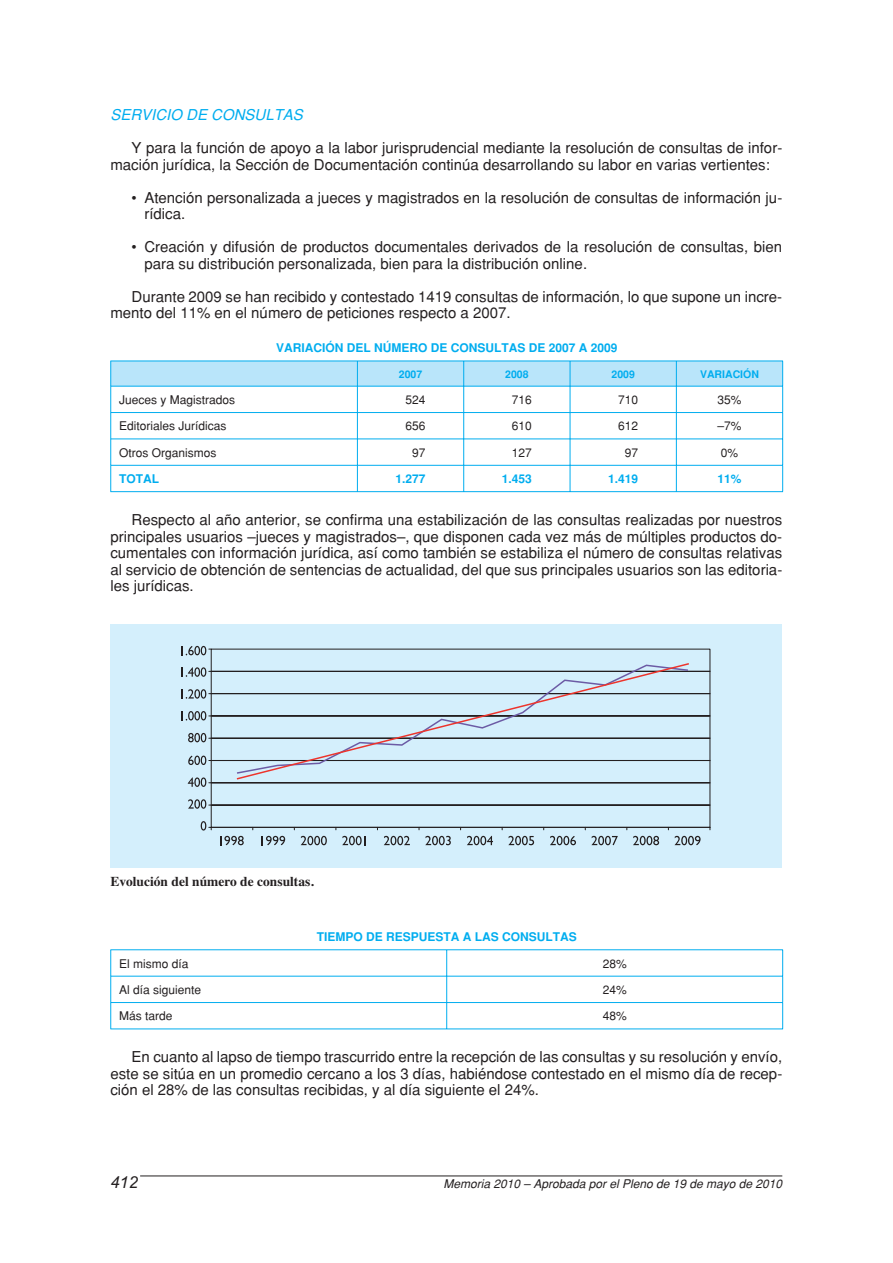
<style>
.page{position:relative;width:893px;height:1263px;background:#fff}
.page>*{position:absolute;margin:0;border:0;box-sizing:border-box;transform-origin:0 0}
.t1{font:italic 16.5px "Arial";color:#231f20}
.t2{font:15px/16.5px "Helvetica";color:#231f20}
.t3{font:italic 15px "Helvetica";color:#00adef}
.t4{font:700 13.5px "Times";color:#231f20}
.t5{font:12px "Helvetica";color:#231f20}
.t6{font:700 12px "Helvetica";color:#00adef}
.t7{font:italic 12px "Helvetica";color:#231f20}
.t8{font:700 10.5px "Helvetica";color:#00adef}
</style>
<div class="page">
<hr style="left:140px;top:1176px;width:642px;height:1px;background:#231f20">
<svg style="left:110px;top:360px;width:674px;height:132px"></svg>
<div style="left:110px;top:624px;width:672px;height:244px;background:#d4effc"></div>
<svg style="left:188px;top:799px;width:23px;height:10px"></svg>
<svg style="left:188px;top:777px;width:23px;height:10px"></svg>
<svg style="left:188px;top:756px;width:23px;height:9px"></svg>
<svg style="left:188px;top:733px;width:23px;height:9px"></svg>
<svg style="left:181px;top:711px;width:30px;height:9px"></svg>
<svg style="left:181px;top:689px;width:30px;height:10px"></svg>
<svg style="left:181px;top:667px;width:30px;height:10px"></svg>
<hr style="left:211px;top:827px;width:499px;height:1px;background:#231f20">
<svg style="left:201px;top:821px;width:11px;height:10px"></svg>
<div style="left:211px;top:805px;width:499px;height:1px;border:1px solid #231f20"></div>
<hr style="left:211px;top:783px;width:499px;height:1px;background:#231f20">
<div style="left:211px;top:782px;width:499px;height:1px;border:1px solid #231f20"></div>
<div style="left:211px;top:760px;width:499px;height:1px;border:1px solid #231f20"></div>
<div style="left:211px;top:738px;width:499px;height:1px;border:1px solid #231f20"></div>
<hr style="left:211px;top:716px;width:499px;height:1px;background:#231f20">
<div style="left:211px;top:715px;width:499px;height:1px;border:1px solid #231f20"></div>
<hr style="left:211px;top:694px;width:499px;height:1px;background:#231f20">
<div style="left:211px;top:693px;width:499px;height:1px;border:1px solid #231f20"></div>
<svg style="left:220px;top:836px;width:24px;height:9px"></svg>
<svg style="left:301px;top:836px;width:26px;height:9px"></svg>
<svg style="left:384px;top:836px;width:26px;height:9px"></svg>
<svg style="left:425px;top:836px;width:26px;height:9px"></svg>
<svg style="left:508px;top:836px;width:26px;height:9px"></svg>
<svg style="left:591px;top:836px;width:27px;height:9px"></svg>
<div style="left:211px;top:671px;width:499px;height:1px;border:1px solid #231f20"></div>
<svg style="left:181px;top:646px;width:30px;height:9px"></svg>
<svg style="left:261px;top:836px;width:24px;height:9px"></svg>
<svg style="left:342px;top:836px;width:24px;height:9px"></svg>
<svg style="left:467px;top:836px;width:26px;height:9px"></svg>
<svg style="left:550px;top:836px;width:26px;height:9px"></svg>
<svg style="left:633px;top:836px;width:26px;height:9px"></svg>
<svg style="left:674px;top:836px;width:26px;height:9px"></svg>
<svg style="left:235px;top:663px;width:456px;height:117px"></svg>
<hr style="left:110px;top:976px;width:673px;height:1px;background:#00adef">
<hr style="left:110px;top:1002px;width:673px;height:1px;background:#00adef">
<svg style="left:446px;top:950px;width:1px;height:79px"></svg>
<svg style="left:110px;top:950px;width:1px;height:79px"></svg>
<svg style="left:782px;top:950px;width:1px;height:79px"></svg>
<hr style="left:110px;top:1029px;width:673px;height:1px;background:#00adef">
<hr style="left:110px;top:949px;width:673px;height:1px;background:#00adef">
<p class="t3" style="left:110px;top:109px;width:194px">SERVICIO DE CONSULTAS</p>
<p class="t2" style="left:110px;top:141px;width:673px;text-indent:21px">Y para la función de apoyo a la labor jurisprudencial mediante la resolución de consultas de infor&shy;mación jurídica, la Sección de Documentación continúa desarrollando su labor en varias vertientes:</p>
<p class="t2" style="left:144px;top:191px;width:639px;text-indent:-13px">• Atención personalizada a jueces y magistrados en la resolución de consultas de información ju&shy;rídica.</p>
<p class="t2" style="left:144px;top:240px;width:639px;text-indent:-13px">• Creación y difusión de productos documentales derivados de la resolución de consultas, bien para su distribución personalizada, bien para la distribución online.</p>
<p class="t2" style="left:110px;top:290px;width:673px;text-indent:21px">Durante 2009 se han recibido y contestado 1419 consultas de información, lo que supone un incre&shy;mento del 11% en el número de peticiones respecto a 2007.</p>
<p class="t6" style="left:276px;top:344px;width:343px">VARIACIÓN DEL NÚMERO DE CONSULTAS DE 2007 A 2009</p>
<p class="t8" style="left:399px;top:370px;width:25px">2007</p>
<p class="t8" style="left:505px;top:370px;width:25px">2008</p>
<p class="t8" style="left:611px;top:370px;width:25px">2009</p>
<p class="t8" style="left:700px;top:370px;width:60px">VARIACIÓN</p>
<p class="t5" style="left:119px;top:395px;width:118px">Jueces y Magistrados</p>
<p class="t5" style="left:405px;top:395px;width:22px">524</p>
<p class="t5" style="left:512px;top:395px;width:22px">716</p>
<p class="t5" style="left:618px;top:395px;width:22px">710</p>
<p class="t5" style="left:717px;top:395px;width:26px">35%</p>
<p class="t5" style="left:119px;top:422px;width:109px">Editoriales Jurídicas</p>
<p class="t5" style="left:405px;top:422px;width:22px">656</p>
<p class="t5" style="left:512px;top:422px;width:22px">610</p>
<p class="t5" style="left:618px;top:422px;width:22px">612</p>
<p class="t5" style="left:717px;top:422px;width:26px">–7%</p>
<p class="t5" style="left:119px;top:448px;width:99px">Otros Organismos</p>
<p class="t5" style="left:412px;top:448px;width:15px">97</p>
<p class="t5" style="left:512px;top:448px;width:22px">127</p>
<p class="t5" style="left:625px;top:448px;width:15px">97</p>
<p class="t5" style="left:721px;top:448px;width:19px">0%</p>
<p class="t6" style="left:119px;top:475px;width:41px">TOTAL</p>
<p class="t6" style="left:395px;top:475px;width:32px">1.277</p>
<p class="t6" style="left:502px;top:475px;width:32px">1.453</p>
<p class="t6" style="left:608px;top:475px;width:32px">1.419</p>
<p class="t6" style="left:717px;top:475px;width:26px">11%</p>
<p class="t2" style="left:110px;top:513px;width:673px;text-align:justify;text-indent:21px">Respecto al año anterior, se confirma una estabilización de las consultas realizadas por nuestros principales usuarios –jueces y magistrados–, que disponen cada vez más de múltiples productos do&shy;cumentales con información jurídica, así como también se estabiliza el número de consultas relativas al servicio de obtención de sentencias de actualidad, del que sus principales usuarios son las editoria&shy;les jurídicas.</p>
<p class="t4" style="left:110px;top:877px;width:205px">Evolución del número de consultas.</p>
<p class="t6" style="left:317px;top:933px;width:262px">TIEMPO DE RESPUESTA A LAS CONSULTAS</p>
<p class="t5" style="left:119px;top:959px;width:71px">El mismo día</p>
<p class="t5" style="left:603px;top:959px;width:26px">28%</p>
<p class="t5" style="left:119px;top:985px;width:84px">Al día siguiente</p>
<p class="t5" style="left:603px;top:985px;width:26px">24%</p>
<p class="t5" style="left:119px;top:1012px;width:55px">Más tarde</p>
<p class="t5" style="left:603px;top:1012px;width:26px">48%</p>
<p class="t2" style="left:110px;top:1050px;width:673px;text-align:justify;text-indent:21px">En cuanto al lapso de tiempo trascurrido entre la recepción de las consultas y su resolución y envío, este se sitúa en un promedio cercano a los 3 días, habiéndose contestado en el mismo día de recep&shy;ción el 28% de las consultas recibidas, y al día siguiente el 24%.</p>
<p class="t1" style="left:110px;top:1172px;width:29px">412</p>
<p class="t7" style="left:443px;top:1179px;width:340px">Memoria 2010 – Aprobada por el Pleno de 19 de mayo de 2010</p>
</div>
